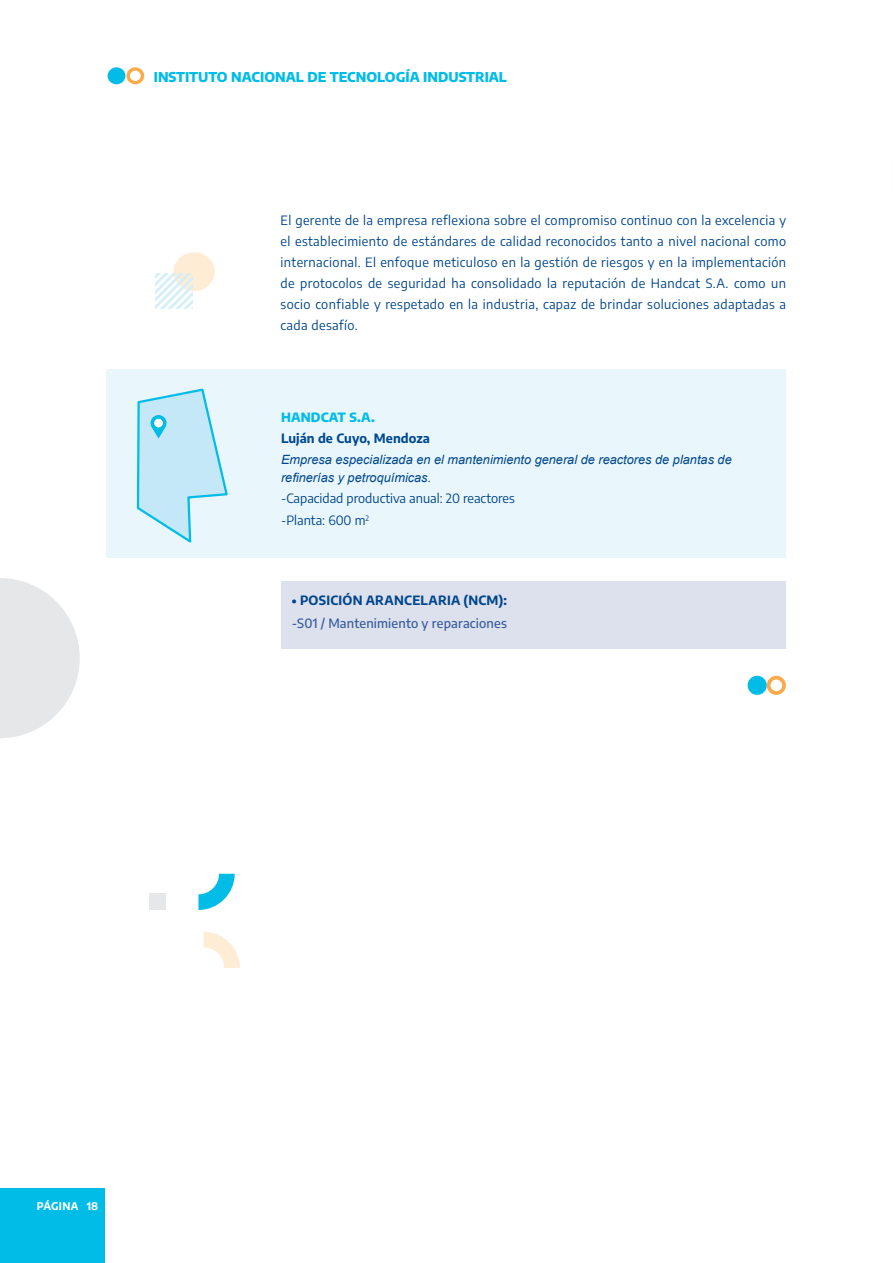
<style>
.page{position:relative;width:893px;height:1263px;background:#fff}
.page>*{position:absolute;margin:0;border:0;box-sizing:border-box;transform-origin:0 0}
.t1{font:800 13.5px "Encode Sans";color:#02bce8}
.PÁRRAFO_PPAL{font:12.75px/21px "Encode Sans";letter-spacing:.03em;color:#01468c;text-align:justify}
.t2{font:italic 12.75px/18px "Arial";color:#01468c}
.PÁRRAFO_PPAL-2{font:12.75px "Encode Sans";color:#01468c}
.t3{font:500 12.75px "Encode Sans";letter-spacing:.015em;color:#395d9c}
.t4{font:700 12.75px "Encode Sans";letter-spacing:.02em;color:#01468c}
.t5{font:700 12.75px "Encode Sans";letter-spacing:.005em;color:#01498e}
.t6{font:800 12.75px "Encode Sans";letter-spacing:.01em;color:#02bce8}
.t7{font:700 10.5px "Encode Sans";letter-spacing:.015em;color:#fff}
</style>
<div class="page">
<div style="left:108px;top:67px;width:17px;height:17px;background:#02bce8;border-radius:50%"></div>
<svg style="left:126px;top:67px;width:19px;height:17px"></svg>
<div style="left:0;top:1188px;width:105px;height:75px;background:#02bce8"></div>
<svg style="left:204px;top:932px;width:36px;height:36px"></svg>
<svg style="left:198px;top:874px;width:37px;height:36px"></svg>
<div style="left:150px;top:893px;width:16px;height:17px;background:#e6e7e9"></div>
<svg style="left:0;top:578px;width:80px;height:160px"></svg>
<div style="left:748px;top:676px;width:19px;height:19px;background:#02bce8;border-radius:50%"></div>
<svg style="left:766px;top:676px;width:20px;height:19px"></svg>
<div style="left:281px;top:581px;width:505px;height:67px;background:#dde1ee"></div>
<div style="left:107px;top:369px;width:679px;height:189px;background:#e9f7fc"></div>
<div style="left:174px;top:252px;width:41px;height:39px;background:#feecd5;border-radius:50%"></div>
<svg style="left:155px;top:274px;width:38px;height:34px"></svg>
<svg style="left:136px;top:388px;width:92px;height:155px"></svg>
<div style="left:154px;top:419px;width:9px;height:8px;background:#fff;border-radius:50%"></div>
<p class="t1" style="left:154px;top:68px;width:355px">INSTITUTO NACIONAL DE TECNOLOGÍA INDUSTRIAL</p>
<p class="PÁRRAFO_PPAL" style="left:281px;top:209px;width:507px">El gerente de la empresa reflexiona sobre el compromiso continuo con la excelencia y el establecimiento de estándares de calidad reconocidos tanto a nivel nacional como internacional. El enfoque meticuloso en la gestión de riesgos y en la implementación de protocolos de seguridad ha consolidado la reputación de Handcat S.A. como un socio confiable y respetado en la industria, capaz de brindar soluciones adaptadas a cada desafío.</p>
<p class="t6" style="left:281px;top:409px;width:95px">HANDCAT S.A.</p>
<p class="t5" style="left:281px;top:430px;width:150px">Luján de Cuyo, Mendoza</p>
<p class="t2" style="left:281px;top:451px;width:452px">Empresa especializada en el mantenimiento general de reactores de plantas de refinerías y petroquímicas.</p>
<p class="PÁRRAFO_PPAL-2" style="left:281px;top:490px;width:235px">-Capacidad productiva anual: 20 reactores</p>
<p class="PÁRRAFO_PPAL-2" style="left:281px;top:511px;width:90px">-Planta: 600 m<sup>2</sup></p>
<p class="t4" style="left:292px;top:592px;width:217px">• POSICIÓN ARANCELARIA (NCM):</p>
<p class="t3" style="left:292px;top:614px;width:217px">-S01 / Mantenimiento y reparaciones</p>
<p class="t7" style="left:37px;top:1199px;width:63px">PÁGINA 18</p>
</div>
